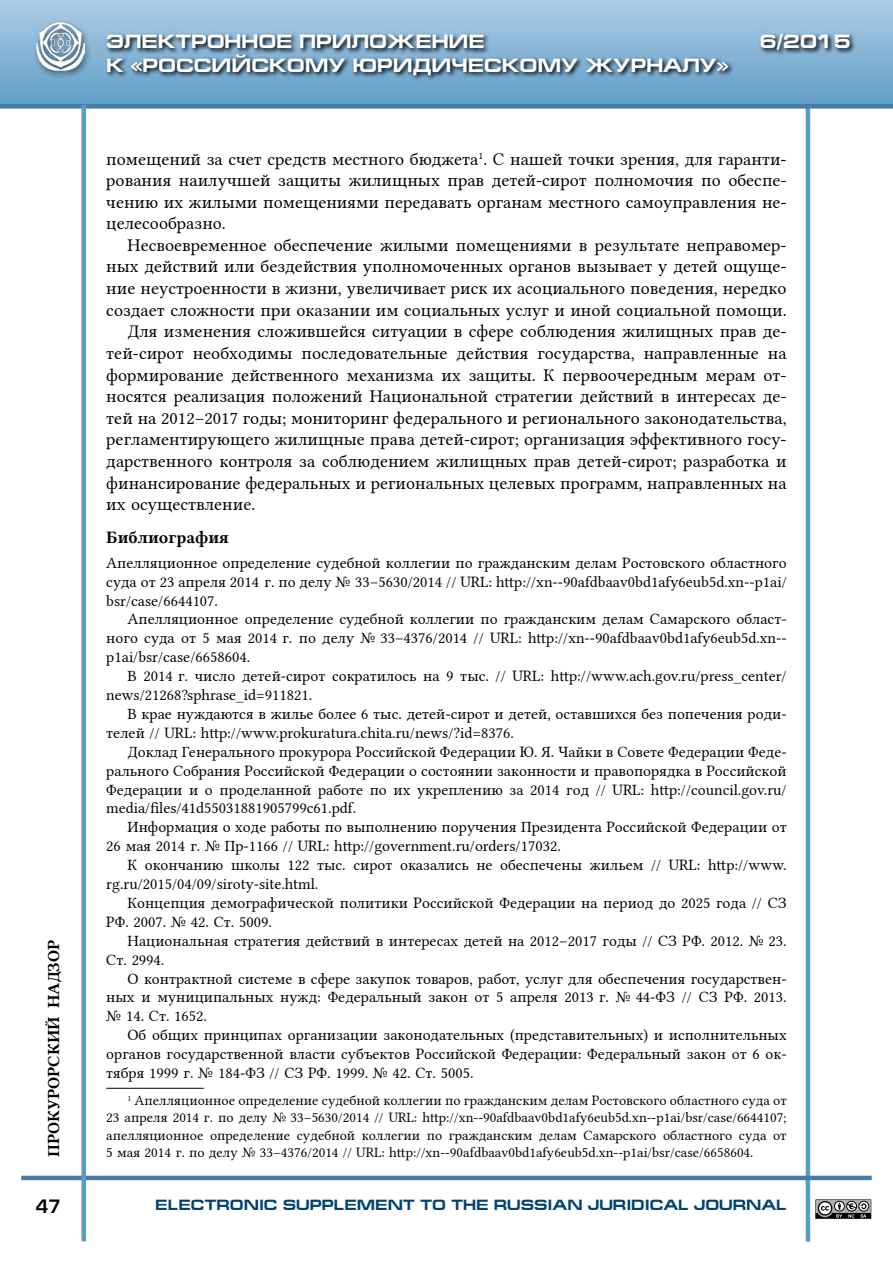
<style>
.page{position:relative;width:893px;height:1263px;background:#fff}
.page>*{position:absolute;margin:0;border:0;box-sizing:border-box;transform-origin:0 0}
.t1{font:700 19.5px "Europe Ext";color:#fff}
.t2{font:18px/21.5px "Lin Libertine";color:#000;text-align:justify}
.t3{font:18px "Europe Demi Normal";color:#000}
.t4{font:17.25px "Lin Libertine B";color:#000}
.t5{font:16.5px "Lin Libertine B";color:#000}
.t6{font:15.75px/18.9px "Lin Libertine";color:#000}
.t7{font:700 15px "Europe Ext";color:#004371}
.t8{font:14.25px/17.1px "Lin Libertine";color:#000;text-align:justify}
</style>
<div class="page">
<hr style="left:806px;top:91px;width:4px;height:1151px;background:#589cca">
<hr style="left:21px;top:1176px;width:851px;height:4px;background:#467ba2">
<div style="left:0;top:0;width:893px;height:106px;background:linear-gradient(to bottom,#aecce4,#619dc9)"></div>
<div style="left:0;top:104px;width:893px;height:5px;background:#467ba2"></div>
<div style="left:81px;top:105px;width:5px;height:1136px;background:#589cca"></div>
<div style="left:33px;top:19px;width:59px;height:60px;background:#000;opacity:.63"></div>
<img style="left:37px;top:23px;width:47px;height:47px">
<svg style="left:105px;top:31px;width:751px;height:50px"></svg>
<svg style="left:815px;top:1199px;width:57px;height:20px"></svg>
<hr style="left:106px;top:1088px;width:98px;height:1px;background:#000">
<p class="t5" style="left:43px;top:1157px;width:218px;rotate:-90deg">прокурорский надзор</p>
<p class="t1" style="left:106px;top:31px;width:380px">ЭЛЕКТРОННОЕ ПРИЛОЖЕНИЕ</p>
<p class="t1" style="left:760px;top:31px;width:92px">6/2015</p>
<p class="t1" style="left:106px;top:54px;width:624px">К «РОССИЙСКОМУ ЮРИДИЧЕСКОМУ ЖУРНАЛУ»</p>
<p class="t2" style="left:106px;top:146px;width:682px">помещений за счет средств местного бюджета<sup>1</sup>. С нашей точки зрения, для гаранти&shy;рования наилучшей защиты жилищных прав детей-сирот полномочия по обеспе&shy;чению их жилыми помещениями передавать органам местного самоуправления не&shy;целесообразно.</p>
<p class="t2" style="left:128px;top:232px;width:661px">Несвоевременное обеспечение жилыми помещениями в результате неправомер-</p>
<p class="t2" style="left:106px;top:254px;width:682px">ных действий или бездействия уполномоченных органов вызывает у детей ощуще-</p>
<p class="t2" style="left:106px;top:276px;width:682px">ние неустроенности в жизни, увеличивает риск их асоциального поведения, нередко</p>
<p class="t2" style="left:106px;top:297px;width:682px">создает сложности при оказании им социальных услуг и иной социальной помощи.</p>
<p class="t2" style="left:128px;top:319px;width:661px">Для изменения сложившейся ситуации в сфере соблюдения жилищных прав де-</p>
<p class="t2" style="left:106px;top:340px;width:682px">тей-сирот необходимы последовательные действия государства, направленные на</p>
<p class="t2" style="left:106px;top:362px;width:682px">формирование действенного механизма их защиты. К первоочередным мерам от-</p>
<p class="t2" style="left:106px;top:384px;width:682px">носятся реализация положений Национальной стратегии действий в интересах де-</p>
<p class="t2" style="left:106px;top:405px;width:682px">тей на 2012–2017 годы; мониторинг федерального и регионального законодательства,</p>
<p class="t2" style="left:106px;top:427px;width:682px">регламентирующего жилищные права детей-сирот; организация эффективного госу-</p>
<p class="t2" style="left:106px;top:448px;width:682px">дарственного контроля за соблюдением жилищных прав детей-сирот; разработка и</p>
<p class="t2" style="left:106px;top:470px;width:682px">финансирование федеральных и региональных целевых программ, направленных на</p>
<p class="t2" style="left:106px;top:492px;width:151px">их осуществление.</p>
<p class="t4" style="left:106px;top:525px;width:124px">Библиография</p>
<p class="t6" style="left:106px;top:551px;width:682px;text-align:justify">Апелляционное определение судебной коллегии по гражданским делам Ростовского областного суда от 23 апреля 2014 г. по делу № 33–5630/2014 // URL: http://xn--90afdbaav0bd1afy6eub5d.xn--p1ai/ bsr/case/6644107.</p>
<p class="t6" style="left:106px;top:608px;width:682px;text-align:justify;text-indent:21px">Апелляционное определение судебной коллегии по гражданским делам Самарского област&shy;ного суда от 5 мая 2014 г. по делу № 33–4376/2014 // URL: http://xn--90afdbaav0bd1afy6eub5d.xn-- p1ai/bsr/case/6658604.</p>
<p class="t6" style="left:106px;top:665px;width:682px;text-indent:21px">В 2014 г. число детей-сирот сократилось на 9 тыс. // URL: http://www.ach.gov.ru/press_center/ news/21268?sphrase_id=911821.</p>
<p class="t6" style="left:106px;top:703px;width:682px;text-indent:21px">В крае нуждаются в жилье более 6 тыс. детей-сирот и детей, оставшихся без попечения роди&shy;телей // URL: http://www.prokuratura.chita.ru/news/?id=8376.</p>
<p class="t6" style="left:106px;top:740px;width:682px;text-align:justify;text-indent:21px">Доклад Генерального прокурора Российской Федерации Ю. Я. Чайки в Совете Федерации Феде&shy;рального Собрания Российской Федерации о состоянии законности и правопорядка в Российской Федерации и о проделанной работе по их укреплению за 2014 год // URL: http://council.gov.ru/ media/files/41d55031881905799c61.pdf.</p>
<p class="t6" style="left:106px;top:816px;width:682px;text-indent:21px">Информация о ходе работы по выполнению поручения Президента Российской Федерации от<br>26 мая 2014 г. № Пр-1166 // URL: http://government.ru/orders/17032.</p>
<p class="t6" style="left:106px;top:854px;width:682px;text-indent:21px">К окончанию школы 122 тыс. сирот оказались не обеспечены жильем // URL: http://www. rg.ru/2015/04/09/siroty-site.html.</p>
<p class="t6" style="left:106px;top:892px;width:682px;text-indent:21px">Концепция демографической политики Российской Федерации на период до 2025 года // СЗ<br>РФ. 2007. № 42. Ст. 5009.</p>
<p class="t6" style="left:106px;top:929px;width:682px;text-indent:21px">Национальная стратегия действий в интересах детей на 2012–2017 годы // СЗ РФ. 2012. № 23.<br>Ст. 2994.</p>
<p class="t6" style="left:106px;top:967px;width:682px;text-align:justify;text-indent:21px">О контрактной системе в сфере закупок товаров, работ, услуг для обеспечения государствен&shy;ных и муниципальных нужд: Федеральный закон от 5 апреля 2013 г. № 44-ФЗ // СЗ РФ. 2013. № 14. Ст. 1652.</p>
<p class="t6" style="left:106px;top:1024px;width:682px;text-align:justify;text-indent:21px">Об общих принципах организации законодательных (представительных) и исполнительных органов государственной власти субъектов Российской Федерации: Федеральный закон от 6 ок&shy;тября 1999 г. № 184-ФЗ // СЗ РФ. 1999. № 42. Ст. 5005.</p>
<p class="t8" style="left:106px;top:1090px;width:682px;text-indent:21px"><sup>1</sup> Апелляционное определение судебной коллегии по гражданским делам Ростовского областного суда от 23 апреля 2014 г. по делу № 33–5630/2014 // URL: http://xn--90afdbaav0bd1afy6eub5d.xn--p1ai/bsr/case/6644107; апелляционное определение судебной коллегии по гражданским делам Самарского областного суда от 5 мая 2014 г. по делу № 33–4376/2014 // URL: http://xn--90afdbaav0bd1afy6eub5d.xn--p1ai/bsr/case/6658604.</p>
<p class="t3" style="left:36px;top:1196px;width:27px">47</p>
<p class="t7" style="left:155px;top:1196px;width:633px">ELECTRONIC SUPPLEMENT TO THE RUSSIAN JURIDICAL JOURNAL</p>
</div>
